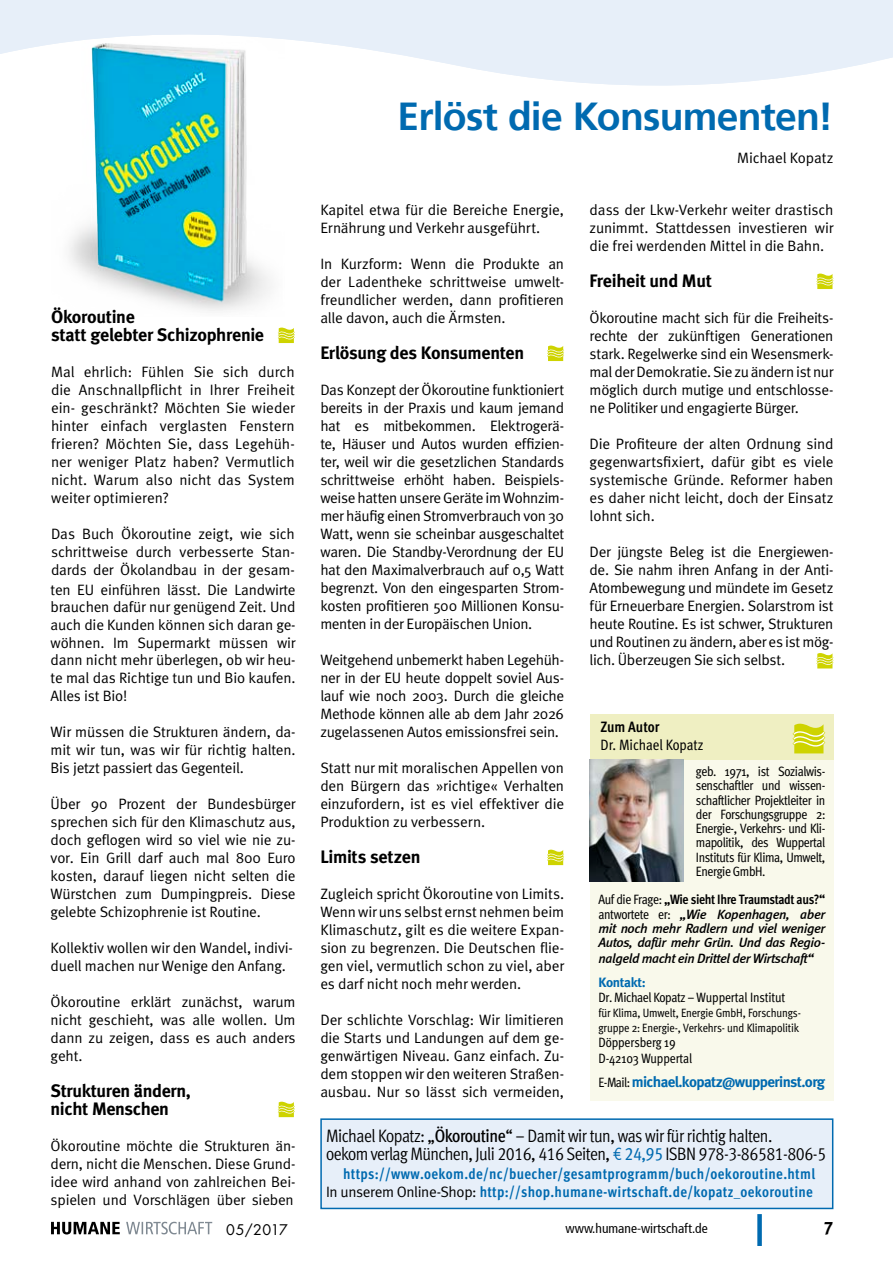
<style>
.page{position:relative;width:893px;height:1263px;background:#fff}
.page>*{position:absolute;margin:0;border:0;box-sizing:border-box;transform-origin:0 0}
.t1{font:700 39px "Frutiger 65";letter-spacing:-.02em;color:#006ab0}
.t2{font:700 18px/18px "Meta";letter-spacing:-.02em;color:#000}
.t3{font:18px "Meta Cond Normal LF";letter-spacing:-.03em;color:#000}
.t4{font:18px "Meta Cond Normal";letter-spacing:-.025em;color:#000}
.t5{font:18px "Meta Bold LF";color:#000}
.t6{font:15px/18px "Meta Normal";letter-spacing:-.01em;color:#000;text-align:justify}
.t7{font:700 15px/18px "Meta Cond";letter-spacing:.02em;color:#006ab0;text-align:right}
.t8{font:700 15px "Meta";letter-spacing:-.04em;color:#006ab0}
.t9{font:15px "Meta Cond";color:#000}
.t10{font:700 15px "Meta Cond";color:#000}
.t11{font:14.25px "Futura";letter-spacing:.01em;color:#000}
.t12{font:13.5px/14.2px "Meta Cond";letter-spacing:-.03em;color:#000;text-align:justify}
.t13{font:italic 500 13.5px/14.2px "Meta";letter-spacing:-.03em;color:#000;text-align:justify}
.t14{font:13.5px/15.8px "Meta Cond";letter-spacing:-.01em;color:#000}
.t15{font:700 13.5px "Meta Cond";letter-spacing:-.03em;color:#000}
.t16{font:condensed 13.5px "Frutiger 57";color:#000}
.t17{font:700 13.5px "Meta";letter-spacing:-.025em;color:#006ab0}
.t18{font:12px/15px "Meta Cond";letter-spacing:-.01em;color:#000}
.s1{font-weight:400}
.s2{font-family:"Meta Cond";font-weight:400;font-style:normal}
.s3{font-family:"Meta Cond";font-weight:400;font-size:13.5px;color:#000}
.s4{font-family:"Meta Cond";font-weight:500}
.s5{font-family:"Meta Normal LF";color:#006ab0}
.s6{font-family:"Meta Cond Book LF";color:#006ab0}
.s7{font-family:"Meta Normal";font-weight:400;color:#000}
</style>
<div class="page">
<div style="left:757px;top:1214px;width:5px;height:32px;background:#006ab0"></div>
<svg style="left:51px;top:1226px;width:69px;height:8px"></svg>
<svg style="left:127px;top:1226px;width:83px;height:8px"></svg>
<img style="left:69px;top:94px;width:202px;height:196px">
<svg style="left:278px;top:328px;width:17px;height:15px"></svg>
<svg style="left:278px;top:1102px;width:17px;height:15px"></svg>
<svg style="left:547px;top:346px;width:17px;height:15px"></svg>
<svg style="left:547px;top:850px;width:17px;height:15px"></svg>
<svg style="left:816px;top:274px;width:17px;height:15px"></svg>
<svg style="left:816px;top:653px;width:17px;height:15px"></svg>
<div style="left:590px;top:760px;width:243px;height:340px;background:#f9f9eb"></div>
<div style="left:590px;top:714px;width:243px;height:46px;background:#efefc2"></div>
<svg style="left:792px;top:724px;width:33px;height:29px"></svg>
<img style="left:590px;top:759px;width:93px;height:122px">
<div style="left:321px;top:1119px;width:512px;height:89px;background:#e7eff9"></div>
<div style="left:320px;top:1118px;width:513px;height:91px;border:2px solid #006ab0"></div>
<svg style="left:0;top:0;width:893px;height:94px;fill:#e7eff9"></svg>
<p class="t2" style="left:51px;top:308px;width:215px">Ökoroutine<br>statt gelebter Schizophrenie</p>
<p class="t6" style="left:51px;top:363px;width:245px">Mal ehrlich: Fühlen Sie sich durch die Anschnallpflicht in Ihrer Freiheit ein- geschränkt? Möchten Sie wieder hinter einfach verglasten Fenstern frieren? Möchten Sie, dass Legehüh&shy;ner weniger Platz haben? Vermutlich nicht. Warum also nicht das System weiter optimieren?</p>
<p class="t6" style="left:51px;top:525px;width:245px">Das Buch Ökoroutine zeigt, wie sich schrittweise durch verbesserte Stan&shy;dards der Ökolandbau in der gesam-</p>
<p class="t6" style="left:51px;top:580px;width:247px">ten EU einführen lässt. Die Landwirte brauchen dafür nur genügend Zeit. Und auch die Kunden können sich daran ge&shy;wöhnen. Im Supermarkt müssen wir dann nicht mehr überlegen, ob wir heu&shy;te mal das Richtige tun und Bio kaufen.<br>Alles ist Bio!</p>
<p class="t6" style="left:51px;top:722px;width:247px">Wir müssen die Strukturen ändern, da&shy;mit wir tun, was wir für richtig halten.<br>Bis jetzt passiert das Gegenteil.</p>
<p class="t6" style="left:51px;top:794px;width:247px">Über 90 Prozent der Bundesbürger sprechen sich für den Klimaschutz aus, doch geflogen wird so viel wie nie zu&shy;vor. Ein Grill darf auch mal 800 Euro kosten, darauf liegen nicht selten die Würstchen zum Dumpingpreis. Diese gelebte Schizophrenie ist Routine.</p>
<p class="t6" style="left:51px;top:938px;width:244px">Kollektiv wollen wir den Wandel, indivi&shy;duell machen nur Wenige den Anfang.</p>
<p class="t6" style="left:51px;top:992px;width:247px">Ökoroutine erklärt zunächst, warum nicht geschieht, was alle wollen. Um dann zu zeigen, dass es auch anders geht.</p>
<p class="t2" style="left:51px;top:1081px;width:142px">Strukturen ändern, nicht Menschen</p>
<p class="t6" style="left:51px;top:1136px;width:247px">Ökoroutine möchte die Strukturen än&shy;dern, nicht die Menschen. Diese Grund&shy;idee wird anhand von zahlreichen Bei&shy;spielen und Vorschlägen über sieben</p>
<h1 class="t1" style="left:398px;top:93px;width:437px">Erlöst die Konsumenten!</h1>
<p class="t6" style="left:737px;top:148px;width:98px">Michael Kopatz</p>
<p class="t6" style="left:320px;top:201px;width:245px">Kapitel etwa für die Bereiche Energie,<br>Ernährung und Verkehr ausgeführt.</p>
<p class="t6" style="left:320px;top:255px;width:245px">In Kurzform: Wenn die Produkte an der Ladentheke schrittweise umwelt&shy;freundlicher werden, dann profitieren alle davon, auch die Ärmsten.</p>
<p class="t2" style="left:320px;top:344px;width:205px">Erlösung des Konsumenten</p>
<p class="t6" style="left:320px;top:381px;width:245px">Das Konzept der Ökoroutine funktioniert bereits in der Praxis und kaum jemand hat es mitbekommen. Elektrogerä&shy;te, Häuser und Autos wurden effizien&shy;ter, weil wir die gesetzlichen Standards schrittweise erhöht haben. Beispiels&shy;weise hatten unsere Geräte im Wohnzim&shy;mer häufig einen Stromverbrauch von 30<br>Watt, wenn sie scheinbar ausgeschaltet waren. Die Standby-Verordnung der EU hat den Maximalverbrauch auf 0,5 Watt begrenzt. Von den eingesparten Strom&shy;kosten profitieren 500 Millionen Konsu&shy;menten in der Europäischen Union.</p>
<p class="t6" style="left:320px;top:651px;width:245px">Weitgehend unbemerkt haben Legehüh&shy;ner in der EU heute doppelt soviel Aus&shy;lauf wie noch 2003. Durch die gleiche Methode können alle ab dem Jahr 2026 zugelassenen Autos emissionsfrei sein.</p>
<p class="t6" style="left:320px;top:759px;width:245px">Statt nur mit moralischen Appellen von den Bürgern das »richtige« Verhalten einzufordern, ist es viel effektiver die Produktion zu verbessern.</p>
<p class="t2" style="left:320px;top:848px;width:102px">Limits setzen</p>
<p class="t6" style="left:320px;top:885px;width:245px">Zugleich spricht Ökoroutine von Limits.<br>Wenn wir uns selbst ernst nehmen beim Klimaschutz, gilt es die weitere Expan&shy;sion zu begrenzen. Die Deutschen flie&shy;gen viel, vermutlich schon zu viel, aber es darf nicht noch mehr werden.</p>
<p class="t6" style="left:320px;top:1011px;width:245px">Der schlichte Vorschlag: Wir limitieren die Starts und Landungen auf dem ge&shy;genwärtigen Niveau. Ganz einfach. Zu&shy;dem stoppen wir den weiteren Straßen&shy;ausbau. Nur so lässt sich vermeiden,</p>
<p class="t6" style="left:590px;top:201px;width:245px">dass der Lkw-Verkehr weiter drastisch zunimmt. Stattdessen investieren wir die frei werdenden Mittel in die Bahn.</p>
<p class="t2" style="left:590px;top:272px;width:124px">Freiheit und Mut</p>
<p class="t6" style="left:590px;top:309px;width:245px">Ökoroutine macht sich für die Freiheits&shy;rechte der zukünftigen Generationen stark. Regelwerke sind ein Wesensmerk&shy;mal der Demokratie. Sie zu ändern ist nur möglich durch mutige und entschlosse&shy;ne Politiker und engagierte Bürger.</p>
<p class="t6" style="left:590px;top:435px;width:245px">Die Profiteure der alten Ordnung sind gegenwartsfixiert, dafür gibt es viele systemische Gründe. Reformer haben es daher nicht leicht, doch der Einsatz lohnt sich.</p>
<p class="t6" style="left:590px;top:543px;width:245px">Der jüngste Beleg ist die Energiewen&shy;de. Sie nahm ihren Anfang in der Anti-Atombewegung und mündete im Gesetz für Erneuerbare Energien. Solarstrom ist heute Routine. Es ist schwer, Strukturen und Routinen zu ändern, aber es ist mög&shy;lich. Überzeugen Sie sich selbst.</p>
<p class="t10" style="left:600px;top:718px;width:60px">Zum Autor</p>
<p class="t9" style="left:600px;top:736px;width:104px">Dr. Michael Kopatz</p>
<p class="t12" style="left:696px;top:764px;width:131px">geb. 1971, ist Sozialwis&shy;senschaftler und wissen&shy;schaftlicher Projektleiter in der Forschungsgruppe 2:<br>Energie-, Verkehrs- und Kli&shy;mapolitik, des Wuppertal Instituts für Klima, Umwelt, Energie GmbH.</p>
<p class="t15" style="left:598px;top:892px;width:228px"><span class="s1">Auf die Frage:</span> „Wie sieht Ihre Traumstadt aus?“</p>
<p class="t13" style="left:598px;top:907px;width:228px"><span class="s2">antwortete er:</span> „Wie Kopenhagen, aber mit noch mehr Radlern und viel weniger Autos, dafür mehr Grün. Und das Regio-</p>
<p class="t13" style="left:598px;top:951px;width:217px">nalgeld macht ein Drittel der Wirtschaft“</p>
<p class="t17" style="left:598px;top:974px;width:49px">Kontakt:</p>
<p class="t14" style="left:598px;top:989px;width:188px">Dr. Michael Kopatz – Wuppertal Institut</p>
<p class="t18" style="left:598px;top:1005px;width:204px">für Klima, Umwelt, Energie GmbH, Forschungs&shy;gruppe 2: Energie-, Verkehrs- und Klimapolitik</p>
<p class="t14" style="left:598px;top:1034px;width:95px">Döppersberg 19<br>D-42103 Wuppertal</p>
<p class="t8" style="left:598px;top:1072px;width:228px"><span class="s3">E-Mail:</span> michael.kopatz@wupperinst.org</p>
<p class="t4" style="left:326px;top:1125px;width:448px">Michael Kopatz: „<span class="s4">Ökoroutine</span>“ – Damit wir tun, was wir für richtig halten.</p>
<p class="t3" style="left:326px;top:1143px;width:502px">oekom verlag München, Juli 2016, 416 Seiten, <span class="s5">€</span> <span class="s6">24,95</span> ISBN 978-3-86581-806-5</p>
<p class="t7" style="left:326px;top:1165px;width:491px">https://www.oekom.de/nc/buecher/gesamtprogramm/buch/oekoroutine.html<br><span class="s7">In unserem Online-Shop:</span> http://shop.humane-wirtschaft.de/kopatz_oekoroutine</p>
<p class="t11" style="left:226px;top:1220px;width:63px">05/2017</p>
<p class="t16" style="left:566px;top:1220px;width:144px">www.humane-wirtschaft.de</p>
<p class="t5" style="left:823px;top:1217px;width:12px">7</p>
</div>
